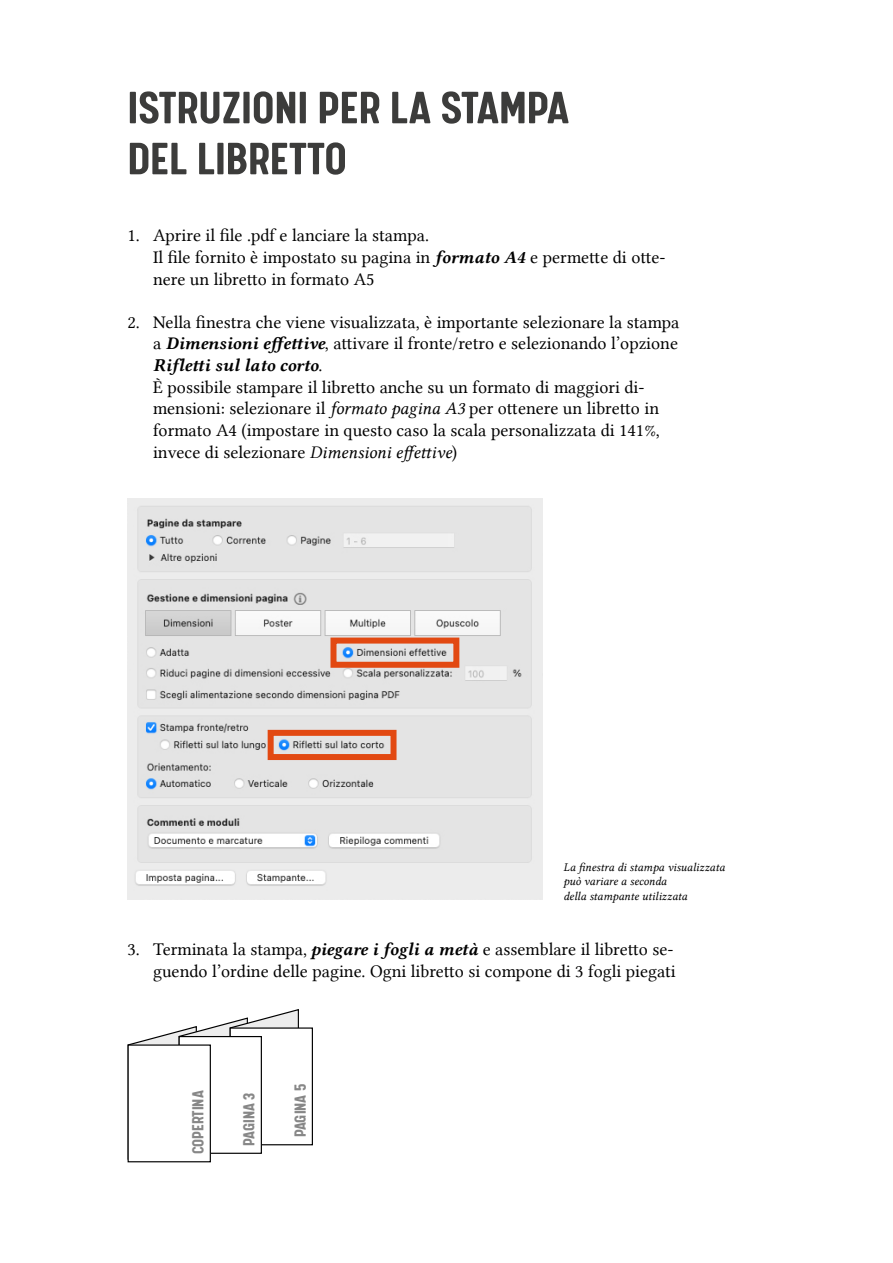
<style>
.page{position:relative;width:893px;height:1263px;background:#fff}
.page>*{position:absolute;margin:0;border:0;box-sizing:border-box;transform-origin:0 0}
.t1{font:700 51px/51px "Calps";color:#3c3c3b}
.t2{font:18px/21.6px "Lin Libertine";color:#000}
.t3{font:700 18px "Calps";color:#878787}
.t4{font:18px "Lin Libertine BI";color:#000}
.t5{font:12px/14.4px "Lin Libertine I";color:#000}
.s1{font-family:"Lin Libertine BI"}
.s2{font-family:"Lin Libertine"}
.s3{font-family:"Lin Libertine I"}
</style>
<div class="page">
<img style="left:128px;top:498px;width:415px;height:402px">
<div style="left:330px;top:637px;width:129px;height:31px;border:6px solid #e24912"></div>
<div style="left:268px;top:730px;width:128px;height:30px;border:6px solid #e24912"></div>
<svg style="left:127px;top:1009px;width:172px;height:151px"></svg>
<div style="left:230px;top:1028px;width:82px;height:117px;background:#fff"></div>
<div style="left:230px;top:1027px;width:83px;height:118px;border:1px solid #000"></div>
<div style="left:179px;top:1036px;width:82px;height:117px;background:#fff"></div>
<div style="left:179px;top:1036px;width:83px;height:118px;border:1px solid #000"></div>
<div style="left:128px;top:1045px;width:82px;height:117px;background:#fff"></div>
<div style="left:128px;top:1044px;width:83px;height:118px;border:1px solid #000"></div>
<h1 class="t1" style="left:128px;top:80px;width:443px">ISTRUZIONI PER LA STAMPA<br>DEL LIBRETTO</h1>
<p class="t2" style="left:153px;top:225px;width:514px;text-indent:-26px">1. Aprire il file .pdf e lanciare la stampa.<br>Il file fornito è impostato su pagina in <span class="s1">formato A4</span> e permette di otte&shy;nere un libretto in formato A5</p>
<p class="t2" style="left:128px;top:311px;width:553px;text-align:right">2. Nella finestra che viene visualizzata, è importante selezionare la stampa a <span class="s1">Dimensioni effettive</span>, attivare il fronte/retro e selezionando l’opzione</p>
<p class="t4" style="left:153px;top:353px;width:171px">Rifletti sul lato corto<span class="s2">.</span></p>
<p class="t2" style="left:153px;top:376px;width:508px">È possibile stampare il libretto anche su un formato di maggiori di&shy;mensioni: selezionare il <span class="s3">formato pagina A3</span> per ottenere un libretto in formato A4 (impostare in questo caso la scala personalizzata di 141%, invece di selezionare <span class="s3">Dimensioni effettive</span>)</p>
<p class="t5" style="left:563px;top:860px;width:163px">La finestra di stampa visualizzata può variare a seconda<br>della stampante utilizzata</p>
<p class="t2" style="left:128px;top:939px;width:550px;text-align:right">3. Terminata la stampa, <span class="s1">piegare i fogli a metà</span> e assemblare il libretto se&shy;guendo l’ordine delle pagine. Ogni libretto si compone di 3 fogli piegati</p>
<p class="t3" style="left:187px;top:1154px;width:65px;rotate:-90deg">COPERTINA</p>
<p class="t3" style="left:238px;top:1146px;width:55px;rotate:-90deg">PAGINA 3</p>
<p class="t3" style="left:289px;top:1137px;width:55px;rotate:-90deg">PAGINA 5</p>
</div>
